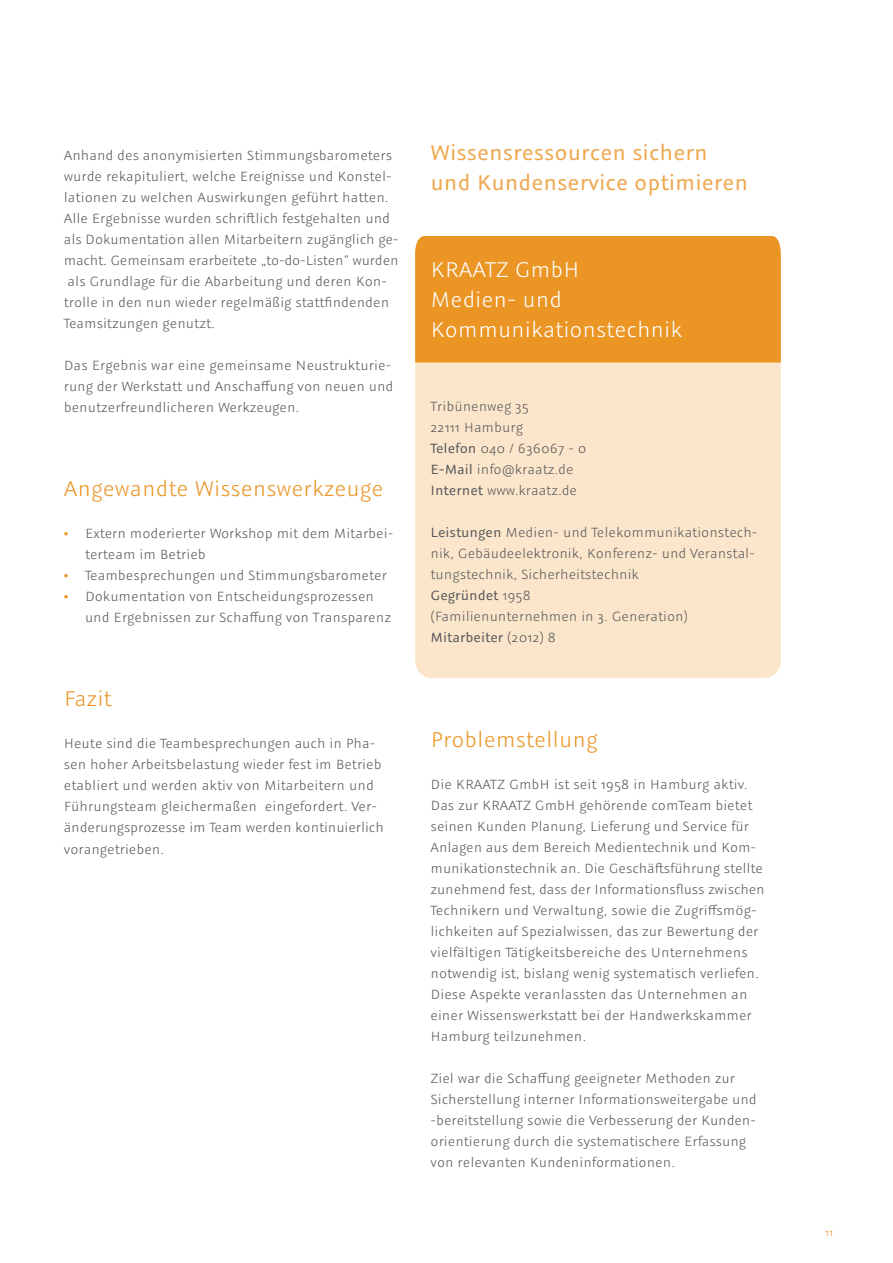
<style>
.page{position:relative;width:893px;height:1263px;background:#fff}
.page>*{position:absolute;margin:0;border:0;box-sizing:border-box;transform-origin:0 0}
.t1{font:24px/30px "Graublau Sans";color:#efa74f}
.t2{font:300 24px "Graublau Sans";color:#eb9525}
.t3{font:300 24px/30px "Graublau Sans";color:#fff}
.t4{font:300 15px/21px "Graublau Sans";color:#57585a}
.t5{font:300 12px "Graublau Sans";color:#eb9525}
.s1{color:#eb9525}
.s2{font-weight:400}
</style>
<div class="page">
<div style="left:415px;top:236px;width:366px;height:442px;background:#fbe6cb;border-radius:18px"></div>
<div style="left:415px;top:236px;width:366px;height:126px;background:#eb9525"></div>
<p class="t4" style="left:64px;top:144px;width:336px">Anhand des anonymisierten Stimmungsbarometers wurde rekapituliert, welche Ereignisse und Konstel&shy;lationen zu welchen Auswirkungen geführt hatten.<br>Alle Ergebnisse wurden schriftlich festgehalten und als Dokumentation allen Mitarbeitern zugänglich ge&shy;macht. Gemeinsam erarbeitete „to-do-Listen“ wurden als Grundlage für die Abarbeitung und deren Kon&shy;trolle in den nun wieder regelmäßig stattfindenden Teamsitzungen genutzt.</p>
<p class="t4" style="left:64px;top:354px;width:331px">Das Ergebnis war eine gemeinsame Neustrukturie&shy;rung der Werkstatt und Anschaffung von neuen und benutzerfreundlicheren Werkzeugen.</p>
<h1 class="t2" style="left:64px;top:473px;width:321px">Angewandte Wissenswerkzeuge</h1>
<p class="t4" style="left:85px;top:522px;width:310px;text-indent:-21px"><span class="s1">•</span> Extern moderierter Workshop mit dem Mitarbei&shy;terteam im Betrieb</p>
<p class="t4" style="left:64px;top:564px;width:325px"><span class="s1">•</span> Teambesprechungen und Stimmungsbarometer</p>
<p class="t4" style="left:85px;top:585px;width:307px;text-indent:-21px"><span class="s1">•</span> Dokumentation von Entscheidungsprozessen und Ergebnissen zur Schaffung von Transparenz</p>
<h1 class="t2" style="left:64px;top:683px;width:49px">Fazit</h1>
<p class="t4" style="left:64px;top:732px;width:322px">Heute sind die Teambesprechungen auch in Pha&shy;sen hoher Arbeitsbelastung wieder fest im Betrieb etabliert und werden aktiv von Mitarbeitern und Führungsteam gleichermaßen eingefordert. Ver&shy;änderungsprozesse im Team werden kontinuierlich vorangetrieben.</p>
<h1 class="t1" style="left:431px;top:137px;width:319px">Wissensressourcen sichern und Kundenservice optimieren</h1>
<h1 class="t3" style="left:431px;top:254px;width:253px">KRAATZ GmbH<br>Medien- und<br>Kommunikationstechnik</h1>
<p class="t4" style="left:431px;top:395px;width:158px">Tribünenweg 35<br>22111 Hamburg<br><span class="s2">Telefon</span> 040 / 636067 - 0<br><span class="s2">E-Mail</span> info@kraatz.de<br><span class="s2">Internet</span> www.kraatz.de</p>
<p class="t4" style="left:431px;top:521px;width:329px"><span class="s2">Leistungen</span> Medien- und Telekommunikationstech&shy;nik, Gebäudeelektronik, Konferenz- und Veranstal&shy;tungstechnik, Sicherheitstechnik<br><span class="s2">Gegründet</span> 1958<br>(Familienunternehmen in 3. Generation)<br><span class="s2">Mitarbeiter</span> (2012) 8</p>
<h1 class="t2" style="left:431px;top:724px;width:169px">Problemstellung</h1>
<p class="t4" style="left:431px;top:773px;width:336px">Die KRAATZ GmbH ist seit 1958 in Hamburg aktiv.<br>Das zur KRAATZ GmbH gehörende comTeam bietet seinen Kunden Planung, Lieferung und Service für Anlagen aus dem Bereich Medientechnik und Kom&shy;munikationstechnik an. Die Geschäftsführung stellte zunehmend fest, dass der Informationsfluss zwischen Technikern und Verwaltung, sowie die Zugriffsmög&shy;lichkeiten auf Spezialwissen, das zur Bewertung der vielfältigen Tätigkeitsbereiche des Unternehmens notwendig ist, bislang wenig systematisch verliefen.<br>Diese Aspekte veranlassten das Unternehmen an einer Wissenswerkstatt bei der Handwerkskammer Hamburg teilzunehmen.</p>
<p class="t4" style="left:431px;top:1067px;width:328px">Ziel war die Schaffung geeigneter Methoden zur Sicherstellung interner Informationsweitergabe und -bereitstellung sowie die Verbesserung der Kunden&shy;orientierung durch die systematischere Erfassung von relevanten Kundeninformationen.</p>
<p class="t5" style="left:825px;top:1224px;width:10px">11</p>
</div>
